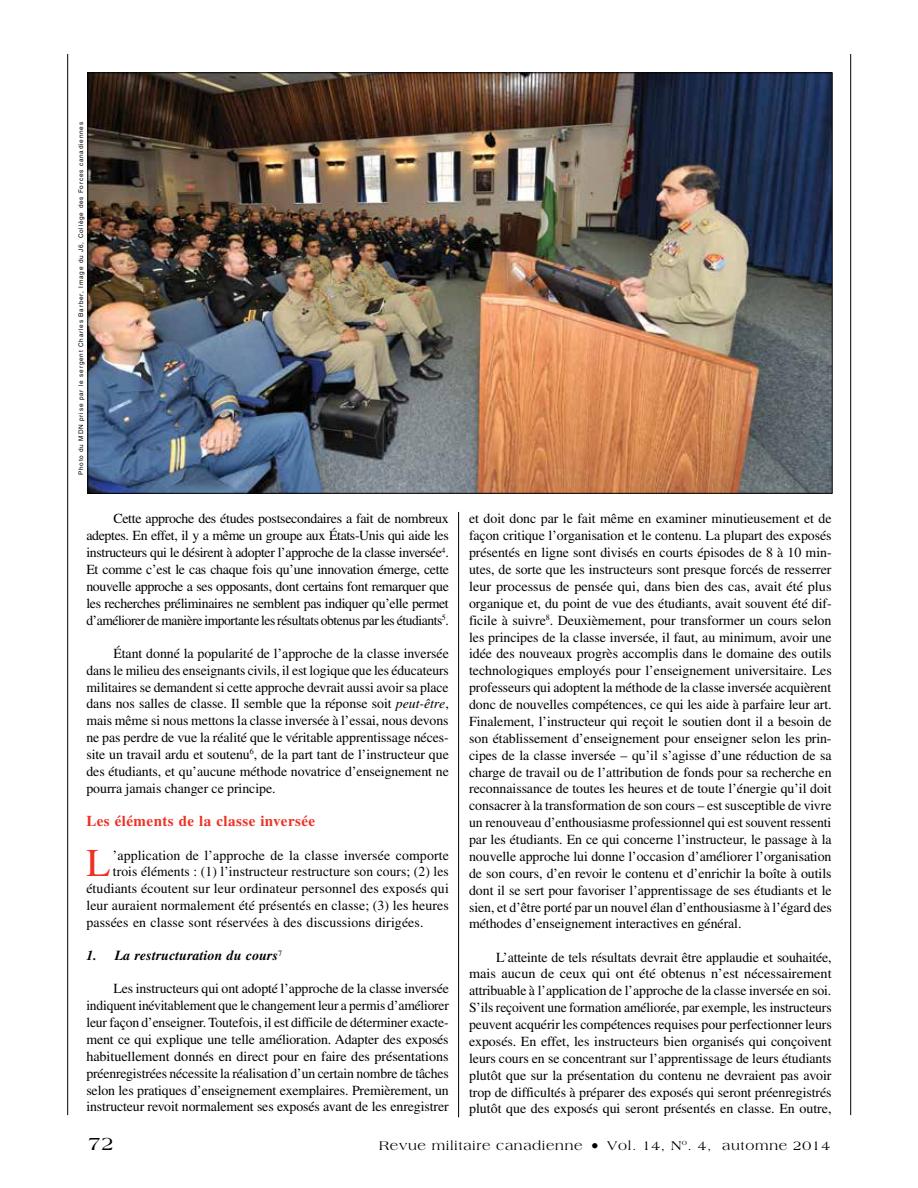
<style>
.page{position:relative;width:918px;height:1188px;background:#fff}
.page>*{position:absolute;margin:0;border:0;box-sizing:border-box;transform-origin:0 0}
.t1{font:39.3px "Times LT Std";color:#ee3124}
.t2{font:19.5px "Americana Std";color:#000}
.t3{font:700 15px "Times LT Std";letter-spacing:.03em;color:#ee3124}
.t4{font:13.8px/16.8px "Times LT Std";letter-spacing:.005em;color:#000;text-align:justify}
.t5{font:italic 700 13.8px "Times LT Std";letter-spacing:.005em;color:#000}
.t6{font:13.5px "Americana Std";letter-spacing:.05em;color:#000}
.t7{font:6.3px "Helvetica LT Std";letter-spacing:.125em;color:#000}
.s1{font-style:italic}
.s2{font-size:16.5px}
</style>
<div class="page">
<hr style="left:850px;top:54px;width:1px;height:1061px;background:#000">
<hr style="left:67px;top:54px;width:1px;height:1061px;background:#000">
<hr style="left:458px;top:512px;width:1px;height:605px;background:#000">
<img style="left:89px;top:74px;width:742px;height:418px">
<p class="t7" style="left:77px;top:475px;width:354px;rotate:-90deg">Photo du MDN prise par le sergent Charles Barber, Image du J6, Collège des Forces canadiennes</p>
<p class="t4" style="left:86px;top:510px;width:364px;text-indent:27px">Cette approche des études postsecondaires a fait de nombreux adeptes. En effet, il y a même un groupe aux États-Unis qui aide les instructeurs qui le désirent à adopter l’approche de la classe inversée<sup>4</sup>.<br>Et comme c’est le cas chaque fois qu’une innovation émerge, cette nouvelle approche a ses opposants, dont certains font remarquer que les recherches préliminaires ne semblent pas indiquer qu’elle permet d’améliorer de manière importante les résultats obtenus par les étudiants<sup>5</sup>.</p>
<p class="t4" style="left:86px;top:645px;width:364px;text-indent:27px">Étant donné la popularité de l’approche de la classe inversée dans le milieu des enseignants civils, il est logique que les éducateurs militaires se demandent si cette approche devrait aussi avoir sa place dans nos salles de classe. Il semble que la réponse soit <span class="s1">peut-être</span>, mais même si nous mettons la classe inversée à l’essai, nous devons ne pas perdre de vue la réalité que le véritable apprentissage néces&shy;site un travail ardu et soutenu<sup>6</sup>, de la part tant de l’instructeur que des étudiants, et qu’aucune méthode novatrice d’enseignement ne pourra jamais changer ce principe.</p>
<p class="t3" style="left:86px;top:812px;width:230px">Les éléments de la classe inversée</p>
<h1 class="t1" style="left:86px;top:841px;width:26px">L</h1>
<p class="t4" style="left:113px;top:847px;width:338px">’application de l’approche de la classe inversée comporte</p>
<p class="t4" style="left:113px;top:863px;width:337px">trois éléments : (1) l’instructeur restructure son cours; (2) les</p>
<p class="t4" style="left:86px;top:880px;width:364px">étudiants écoutent sur leur ordinateur personnel des exposés qui</p>
<p class="t4" style="left:86px;top:897px;width:364px">leur auraient normalement été présentés en classe; (3) les heures</p>
<p class="t4" style="left:86px;top:914px;width:339px">passées en classe sont réservées à des discussions dirigées.</p>
<p class="t5" style="left:86px;top:947px;width:197px">1. La restructuration du cours<sup>7</sup></p>
<p class="t4" style="left:86px;top:980px;width:364px;text-indent:27px">Les instructeurs qui ont adopté l’approche de la classe inversée indiquent inévitablement que le changement leur a permis d’améliorer leur façon d’enseigner. Toutefois, il est difficile de déterminer exacte&shy;ment ce qui explique une telle amélioration. Adapter des exposés habituellement donnés en direct pour en faire des présentations préenregistrées nécessite la réalisation d’un certain nombre de tâches selon les pratiques d’enseignement exemplaires. Premièrement, un instructeur revoit normalement ses exposés avant de les enregistrer</p>
<p class="t4" style="left:469px;top:510px;width:364px">et doit donc par le fait même en examiner minutieusement et de façon critique l’organisation et le contenu. La plupart des exposés présentés en ligne sont divisés en courts épisodes de 8 à 10 min&shy;utes, de sorte que les instructeurs sont presque forcés de resserrer leur processus de pensée qui, dans bien des cas, avait été plus organique et, du point de vue des étudiants, avait souvent été dif&shy;ficile à suivre<sup>8</sup>. Deuxièmement, pour transformer un cours selon les principes de la classe inversée, il faut, au minimum, avoir une idée des nouveaux progrès accomplis dans le domaine des outils technologiques employés pour l’enseignement universitaire. Les professeurs qui adoptent la méthode de la classe inversée acquièrent donc de nouvelles compétences, ce qui les aide à parfaire leur art.<br>Finalement, l’instructeur qui reçoit le soutien dont il a besoin de son établissement d’enseignement pour enseigner selon les prin&shy;cipes de la classe inversée – qu’il s’agisse d’une réduction de sa charge de travail ou de l’attribution de fonds pour sa recherche en reconnaissance de toutes les heures et de toute l’énergie qu’il doit consacrer à la transformation de son cours – est susceptible de vivre un renouveau d’enthousiasme professionnel qui est souvent ressenti par les étudiants. En ce qui concerne l’instructeur, le passage à la nouvelle approche lui donne l’occasion d’améliorer l’organisation de son cours, d’en revoir le contenu et d’enrichir la boîte à outils dont il se sert pour favoriser l’apprentissage de ses étudiants et le sien, et d’être porté par un nouvel élan d’enthousiasme à l’égard des méthodes d’enseignement interactives en général.</p>
<p class="t4" style="left:469px;top:948px;width:364px;text-indent:27px">L’atteinte de tels résultats devrait être applaudie et souhaitée, mais aucun de ceux qui ont été obtenus n’est nécessairement attribuable à l’application de l’approche de la classe inversée en soi.<br>S’ils reçoivent une formation améliorée, par exemple, les instructeurs peuvent acquérir les compétences requises pour perfectionner leurs exposés. En effet, les instructeurs bien organisés qui conçoivent leurs cours en se concentrant sur l’apprentissage de leurs étudiants plutôt que sur la présentation du contenu ne devraient pas avoir trop de difficultés à préparer des exposés qui seront préenregistrés plutôt que des exposés qui seront présentés en classe. En outre,</p>
<h2 class="t2" style="left:88px;top:1132px;width:28px">72</h2>
<p class="t6" style="left:379px;top:1138px;width:453px">Revue militaire canadienne <span class="s2">•</span> Vol. 14, N<sup>o</sup>. 4, automne 2014</p>
</div>
